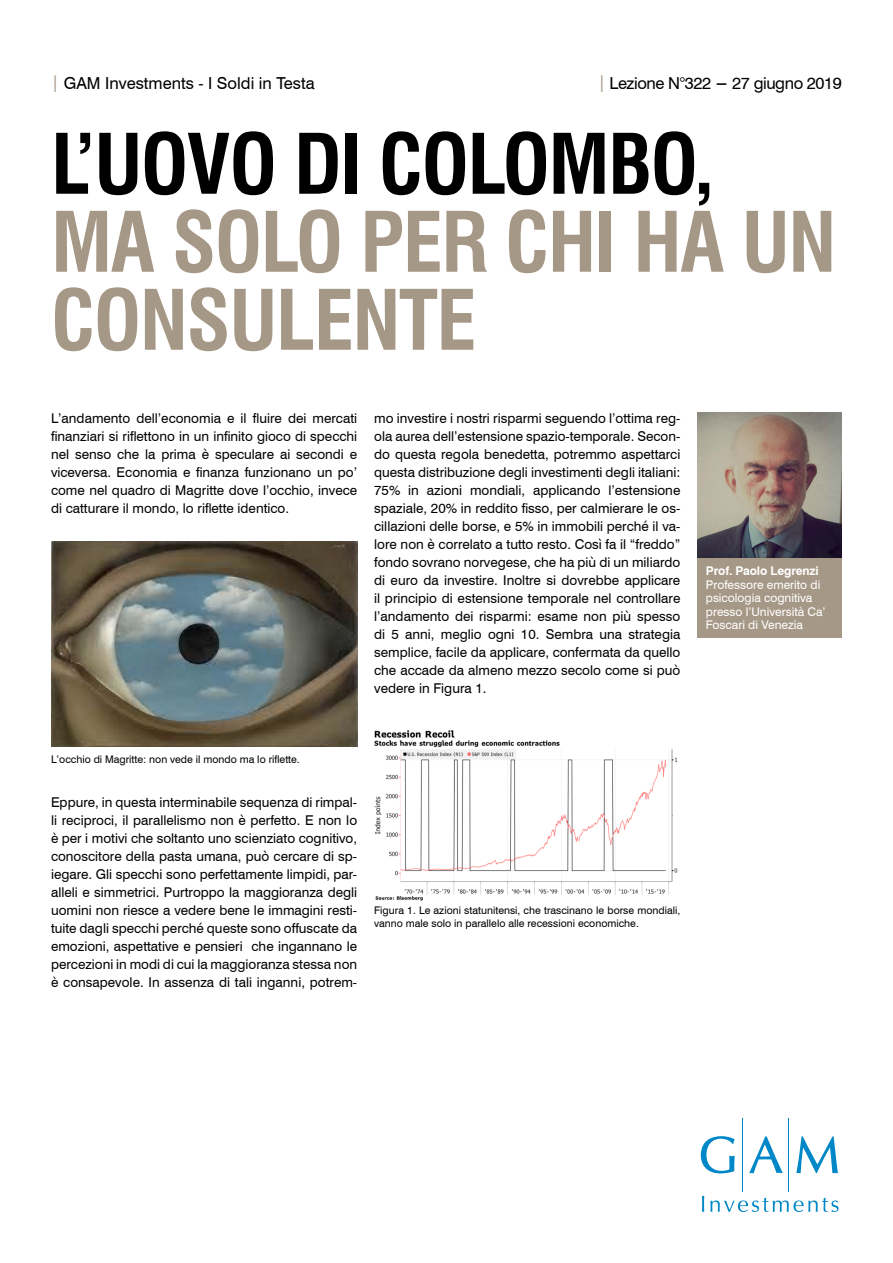
<style>
.page{position:relative;width:893px;height:1263px;background:#fff}
.page>*{position:absolute;margin:0;border:0;box-sizing:border-box;transform-origin:0 0}
.t1{font:700 condensed 81px/78px "Swiss 721 BT";letter-spacing:-.02em;color:#a69887}
.t2{font:16.5px "Swiss 721 BT";color:#000}
.t3{font:16.5px "Swiss 721 BT";letter-spacing:-.025em;color:#000}
.DISCLAIMER{font:13.5px/18px "Swiss 721 BT";color:#000;text-align:justify}
.t4{font:12px/13.5px "Swiss 721 BT";color:#fff}
.DISCLAIMER-2{font:10.5px/13.5px "Swiss 721 BT";color:#000}
.s1{color:#a69887}
.s2{font-weight:700}
.s3{color:#000}
</style>
<div class="page">
<img style="left:51px;top:541px;width:306px;height:206px">
<div style="left:697px;top:557px;width:145px;height:81px;background:#a69887"></div>
<img style="left:697px;top:412px;width:145px;height:145px">
<hr style="left:742px;top:1118px;width:1px;height:74px;background:#0087c7">
<hr style="left:789px;top:1118px;width:1px;height:74px;background:#0087c7">
<svg style="left:701px;top:1136px;width:34px;height:37px"></svg>
<svg style="left:749px;top:1136px;width:34px;height:37px"></svg>
<svg style="left:796px;top:1136px;width:42px;height:37px"></svg>
<svg style="left:702px;top:1196px;width:2px;height:16px"></svg>
<svg style="left:710px;top:1197px;width:128px;height:15px"></svg>
<img style="left:374px;top:730px;width:304px;height:170px">
<p class="t2" style="left:51px;top:73px;width:265px"><span class="s1">|</span> GAM Investments - I Soldi in Testa</p>
<p class="t3" style="left:598px;top:73px;width:246px"><span class="s1">|</span> Lezione N°322 <span class="s2">−</span> 27 giugno 2019</p>
<p class="t1" style="left:51px;top:125px;width:787px"><span class="s3">L’UOVO DI COLOMBO,<br></span>MA SOLO PER CHI HA UN<br>CONSULENTE</p>
<p class="DISCLAIMER" style="left:51px;top:409px;width:308px">L’andamento dell’economia e il fluire dei mercati finanziari si riflettono in un infinito gioco di specchi nel senso che la prima è speculare ai secondi e viceversa. Economia e finanza funzionano un po’ come nel quadro di Magritte dove l’occhio, invece di catturare il mondo, lo riflette identico.</p>
<p class="DISCLAIMER" style="left:374px;top:409px;width:308px">mo investire i nostri risparmi seguendo l’ottima reg&shy;ola aurea dell’estensione spazio-temporale. Secon&shy;do questa regola benedetta, potremmo aspettarci questa distribuzione degli investimenti degli italiani:<br>75% in azioni mondiali, applicando l’estensione spaziale, 20% in reddito fisso, per calmierare le os&shy;cillazioni delle borse, e 5% in immobili perché il va&shy;lore non è correlato a tutto resto. Così fa il “freddo” fondo sovrano norvegese, che ha più di un miliardo di euro da investire. Inoltre si dovrebbe applicare il principio di estensione temporale nel controllare l’andamento dei risparmi: esame non più spesso di 5 anni, meglio ogni 10. Sembra una strategia semplice, facile da applicare, confermata da quello che accade da almeno mezzo secolo come si può vedere in Figura 1.</p>
<p class="DISCLAIMER-2" style="left:51px;top:752px;width:250px">L’occhio di Magritte: non vede il mondo ma lo riflette.</p>
<p class="DISCLAIMER" style="left:51px;top:793px;width:308px">Eppure, in questa interminabile sequenza di rimpal&shy;li reciproci, il parallelismo non è perfetto. E non lo è per i motivi che soltanto uno scienziato cognitivo, conoscitore della pasta umana, può cercare di sp&shy;iegare. Gli specchi sono perfettamente limpidi, par&shy;alleli e simmetrici. Purtroppo la maggioranza degli uomini non riesce a vedere bene le immagini resti&shy;tuite dagli specchi perché queste sono offuscate da emozioni, aspettative e pensieri che ingannano le percezioni in modi di cui la maggioranza stessa non è consapevole. In assenza di tali inganni, potrem-</p>
<p class="DISCLAIMER-2" style="left:374px;top:903px;width:308px">Figura 1. Le azioni statunitensi, che trascinano le borse mondiali, vanno male solo in parallelo alle recessioni economiche.</p>
<p class="t4" style="left:706px;top:564px;width:121px"><span class="s2">Prof. Paolo Legrenzi<br></span>Professore emerito di psicologia cognitiva presso l’Università Ca’<br>Foscari di Venezia</p>
</div>
